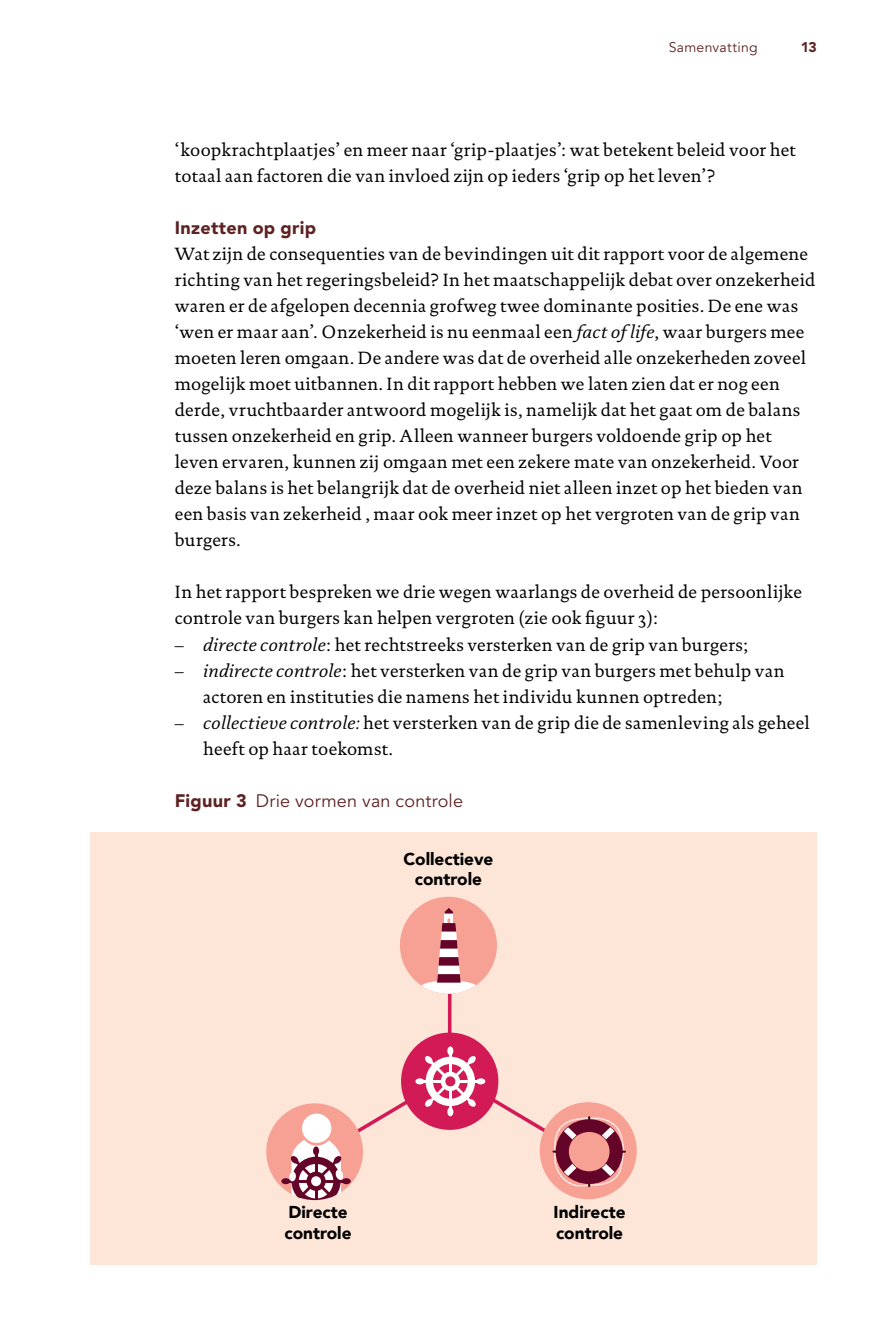
<style>
.page{position:relative;width:885px;height:1327px;background:#fff}
.page>*{position:absolute;margin:0;border:0;box-sizing:border-box;transform-origin:0 0}
.P_H{font:18px/26px "DTL Documenta TOT";letter-spacing:.01em;color:#000}
.P_first{font:18px/26px "DTL Documenta TOT";letter-spacing:.01em;color:#000}
.t1{font:18px "Avenir LT Std";letter-spacing:.01em;color:#5e2222}
.H2_Appendix{font:900 18px "Avenir LT Std";letter-spacing:.015em;color:#5e2222}
.t2{font:900 17.2px/20.6px "Avenir";color:#000}
.t3{font:14px "Avenir LT Std";letter-spacing:.02em;color:#5e2222}
.t4{font:900 14px "Avenir LT Std";color:#5e2222}
.s1{font-style:italic}
.s2{font-weight:900}
</style>
<div class="page">
<div style="left:91px;top:832px;width:725px;height:433px;background:#fde5d7"></div>
<hr style="left:448px;top:949px;width:3px;height:132px;background:#d21b56">
<div style="left:400px;top:897px;width:97px;height:96px;background:#f7a194;border-radius:50%"></div>
<svg style="left:421px;top:908px;width:54px;height:85px"></svg>
<div style="left:401px;top:1032px;width:97px;height:98px;background:#d21b56;border-radius:50%"></div>
<div style="left:447px;top:1046px;width:6px;height:9px;background:#fff;border-radius:50%"></div>
<div style="left:539px;top:1102px;width:97px;height:97px;background:#f7a194;border-radius:50%"></div>
<div style="left:266px;top:1103px;width:97px;height:97px;background:#f7a194;border-radius:50%"></div>
<hr style="left:289px;top:1179px;width:20px;height:3px;background:#650429">
<div style="left:281px;top:1178px;width:9px;height:6px;background:#650429;border-radius:50%"></div>
<svg style="left:290px;top:1055px;width:335px;height:145px"></svg>
<p class="t3" style="left:668px;top:40px;width:90px">Samenvatting</p>
<p class="t4" style="left:800px;top:39px;width:18px">13</p>
<p class="P_H" style="left:175px;top:137px;width:622px">‘koopkrachtplaatjes’ en meer naar ‘grip-plaatjes’: wat betekent beleid voor het totaal aan factoren die van invloed zijn op ieders ‘grip op het leven’?</p>
<h3 class="H2_Appendix" style="left:175px;top:217px;width:143px">Inzetten op grip</h3>
<p class="P_H" style="left:175px;top:241px;width:642px">Wat zijn de consequenties van de bevindingen uit dit rapport voor de algemene richting van het regeringsbeleid? In het maatschappelijk debat over onzekerheid waren er de afgelopen decennia grofweg twee dominante posities. De ene was ‘wen er maar aan’. Onzekerheid is nu eenmaal een <span class="s1">fact of life</span>, waar burgers mee moeten leren omgaan. De andere was dat de overheid alle onzekerheden zoveel mogelijk moet uitbannen. In dit rapport hebben we laten zien dat er nog een derde, vruchtbaarder antwoord mogelijk is, namelijk dat het gaat om de balans tussen onzekerheid en grip. Alleen wanneer burgers voldoende grip op het leven ervaren, kunnen zij omgaan met een zekere mate van onzekerheid. Voor deze balans is het belangrijk dat de overheid niet alleen inzet op het bieden van een basis van zekerheid , maar ook meer inzet op het vergroten van de grip van burgers.</p>
<p class="P_first" style="left:175px;top:579px;width:628px">In het rapport bespreken we drie wegen waarlangs de overheid de persoonlijke controle van burgers kan helpen vergroten (zie ook figuur 3):</p>
<p class="P_H" style="left:175px;top:631px;width:575px">– <span class="s1">directe controle</span>: het rechtstreeks versterken van de grip van burgers;</p>
<p class="P_H" style="left:203px;top:657px;width:582px;text-indent:-28px">– <span class="s1">indirecte controle</span>: het versterken van de grip van burgers met behulp van actoren en instituties die namens het individu kunnen optreden;</p>
<p class="P_H" style="left:203px;top:709px;width:608px;text-indent:-28px">– <span class="s1">collectieve controle:</span> het versterken van de grip die de samenleving als geheel heeft op haar toekomst.</p>
<h3 class="t1" style="left:175px;top:790px;width:290px"><span class="s2">Figuur 3</span> Drie vormen van controle</h3>
<p class="t2" style="left:403px;top:848px;width:92px;text-align:center">Collectieve controle</p>
<p class="t2" style="left:284px;top:1201px;width:69px">Directe controle</p>
<p class="t2" style="left:553px;top:1201px;width:73px">Indirecte controle</p>
</div>
